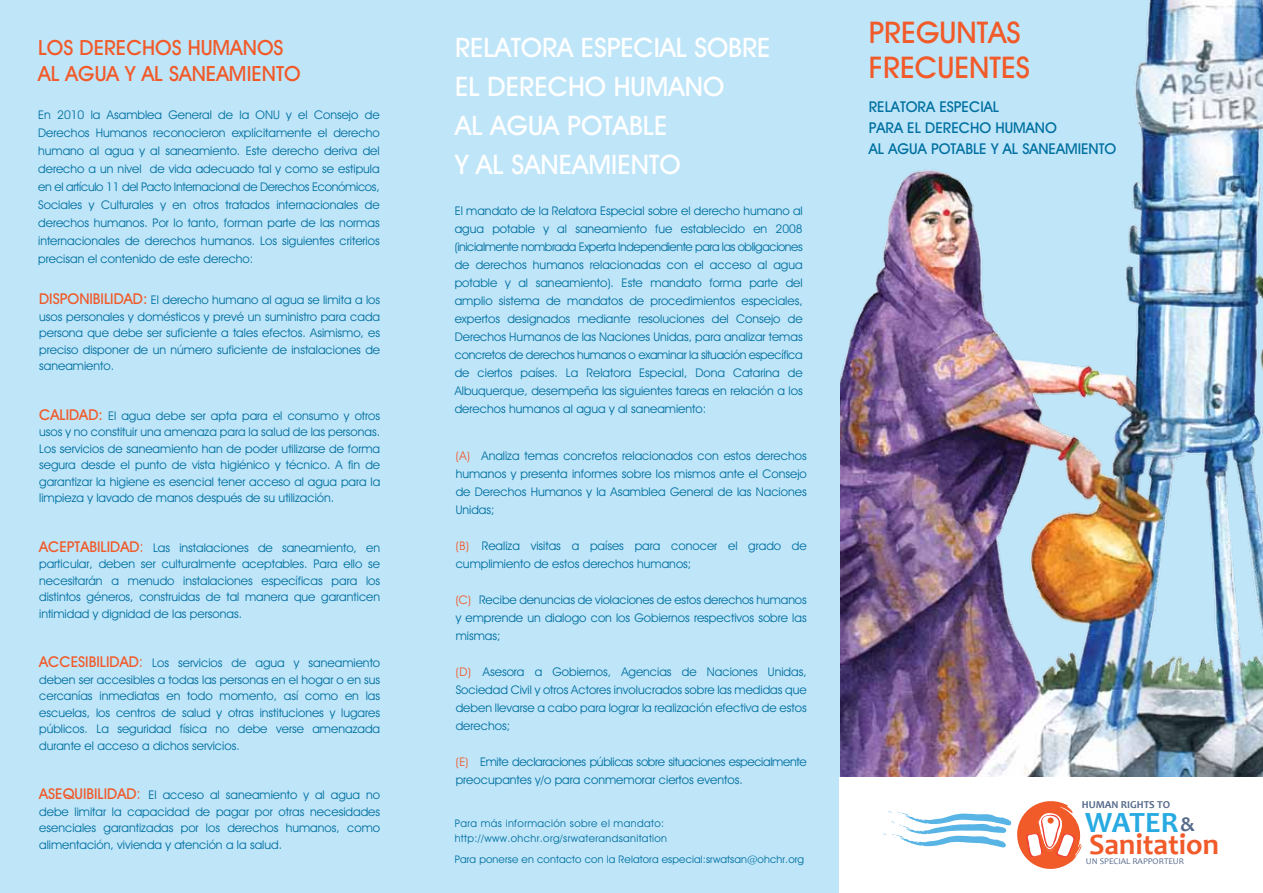
<style>
.page{position:relative;width:1263px;height:893px;background:#fff}
.page>*{position:absolute;margin:0;border:0;box-sizing:border-box;transform-origin:0 0}
.t1{font:30px/34.5px "Avant Garde Medium BT";color:#f15a29}
.t2{font:700 29.55px "Candara";color:#f15a29}
.t3{font:700 29.55px "Candara";letter-spacing:-.01em;color:#27aae1}
.t4{font:27px/39px "Avant Garde Medium BT";color:#fff}
.t5{font:21px/25.5px "Avant Garde Medium BT";color:#f15a29}
.t6{font:700 21px "Candara";color:#556a8b}
.t7{font:15px/21px "Avant Garde Medium BT";color:#0070a0}
.t8{font:12px/18px "Avant Garde Book BT";color:#0070a0;text-align:justify}
.t9{font:12px/18px "Avant Garde Book BT";letter-spacing:-.025em;color:#0070a0}
.t10{font:700 10.65px "Candara";color:#556a8b}
.t11{font:10.5px/15px "Avant Garde Book BT";letter-spacing:.035em;color:#0070a0}
.t12{font:10.5px "Avant Garde Book BT";letter-spacing:.01em;color:#0070a0}
.t13{font:8.7px "Candara";color:#556a8b}
.s1{font-family:"Avant Garde Medium BT";font-size:15px;color:#f15a29}
.s2{font-size:15px;color:#f15a29}
.s3{color:#f15a29}
</style>
<div class="page">
<div style="left:0;top:0;width:842px;height:893px;background:#bfe5f9"></div>
<img style="left:840px;top:0;width:423px;height:777px">
<div style="left:839px;top:777px;width:424px;height:116px;background:#fff"></div>
<svg style="left:883px;top:801px;width:198px;height:68px"></svg>
<h3 class="t5" style="left:38px;top:35px;width:264px">LOS DERECHOS HUMANOS<br>AL AGUA Y AL SANEAMIENTO</h3>
<p class="t8" style="left:38px;top:106px;width:343px">En 2010 la Asamblea General de la ONU y el Consejo de Derechos Humanos reconocieron explícitamente el derecho humano al agua y al saneamiento. Este derecho deriva del derecho a un nivel de vida adecuado tal y como se estipula en el artículo 11 del Pacto Internacional de Derechos Económicos, Sociales y Culturales y en otros tratados internacionales de derechos humanos. Por lo tanto, forman parte de las normas internacionales de derechos humanos. Los siguientes criterios precisan el contenido de este derecho:</p>
<p class="t8" style="left:39px;top:292px;width:342px;line-height:16.5px"><span class="s1">DISPONIBILIDAD:</span> El derecho humano al agua se limita a los usos personales y domésticos y prevé un suministro para cada persona que debe ser suficiente a tales efectos. Asimismo, es preciso disponer de un número suficiente de instalaciones de saneamiento.</p>
<p class="t8" style="left:39px;top:407px;width:343px;line-height:16.5px"><span class="s1">CALIDAD:</span> El agua debe ser apta para el consumo y otros usos y no constituir una amenaza para la salud de las personas.<br>Los servicios de saneamiento han de poder utilizarse de forma segura desde el punto de vista higiénico y técnico. A fin de garantizar la higiene es esencial tener acceso al agua para la limpieza y lavado de manos después de su utilización.</p>
<p class="t8" style="left:39px;top:539px;width:343px;line-height:16.5px"><span class="s1">ACEPTABILIDAD</span><span class="s2">:</span> Las instalaciones de saneamiento, en particular, deben ser culturalmente aceptables. Para ello se necesitarán a menudo instalaciones específicas para los distintos géneros, construidas de tal manera que garanticen intimidad y dignidad de las personas.</p>
<p class="t8" style="left:39px;top:655px;width:343px;line-height:16.5px"><span class="s1">ACCESIBILIDAD</span><span class="s2">:</span> Los servicios de agua y saneamiento deben ser accesibles a todas las personas en el hogar o en sus cercanías inmediatas en todo momento, así como en las escuelas, los centros de salud y otras instituciones y lugares públicos. La seguridad física no debe verse amenazada durante el acceso a dichos servicios.</p>
<p class="t8" style="left:39px;top:787px;width:342px;line-height:16.5px"><span class="s1">ASEQUIBILIDAD</span><span class="s2">:</span> El acceso al saneamiento y al agua no debe limitar la capacidad de pagar por otras necesidades esenciales garantizadas por los derechos humanos, como alimentación, vivienda y atención a la salud.</p>
<h3 class="t4" style="left:455px;top:28px;width:317px">RELATORA ESPECIAL SOBRE<br>EL DERECHO HUMANO<br>AL AGUA POTABLE<br>Y AL SANEAMIENTO</h3>
<p class="t8" style="left:455px;top:202px;width:350px">El mandato de la Relatora Especial sobre el derecho humano al agua potable y al saneamiento fue establecido en 2008 (inicialmente nombrada Experta Independiente para las obligaciones de derechos humanos relacionadas con el acceso al agua potable y al saneamiento). Este mandato forma parte del amplio sistema de mandatos de procedimientos especiales, expertos designados mediante resoluciones del Consejo de Derechos Humanos de las Naciones Unidas, para analizar temas concretos de derechos humanos o examinar la situación específica de ciertos países. La Relatora Especial, Dona Catarina de Albuquerque, desempeña las siguientes tareas en relación a los derechos humanos al agua y al saneamiento:</p>
<p class="t8" style="left:456px;top:447px;width:353px"><span class="s3">(A)</span> Analiza temas concretos relacionados con estos derechos humanos y presenta informes sobre los mismos ante el Consejo de Derechos Humanos y la Asamblea General de las Naciones Unidas;</p>
<p class="t8" style="left:456px;top:537px;width:353px"><span class="s3">(B)</span> Realiza visitas a países para conocer el grado de cumplimiento de estos derechos humanos;</p>
<p class="t8" style="left:456px;top:591px;width:352px"><span class="s3">(C)</span> Recibe denuncias de violaciones de estos derechos humanos y emprende un dialogo con los Gobiernos respectivos sobre las mismas;</p>
<p class="t8" style="left:456px;top:663px;width:353px"><span class="s3">(D)</span> Asesora a Gobiernos, Agencias de Naciones Unidas, Sociedad Civil y otros Actores involucrados sobre las medidas que deben llevarse a cabo para lograr la realización efectiva de estos derechos;</p>
<p class="t9" style="left:456px;top:753px;width:353px"><span class="s3">(E)</span> Emite declaraciones públicas sobre situaciones especialmente preocupantes y/o para conmemorar ciertos eventos.</p>
<p class="t11" style="left:455px;top:815px;width:214px">Para más información sobre el mandato: http://www.ohchr.org/srwaterandsanitation</p>
<p class="t12" style="left:455px;top:853px;width:351px">Para ponerse en contacto con la Relatora especial:srwatsan@ohchr.org</p>
<h1 class="t1" style="left:869px;top:15px;width:163px">PREGUNTAS<br>FRECUENTES</h1>
<p class="t7" style="left:869px;top:96px;width:249px">RELATORA ESPECIAL<br>PARA EL DERECHO HUMANO<br>AL AGUA POTABLE Y AL SANEAMIENTO</p>
<p class="t10" style="left:1082px;top:798px;width:90px">HUMAN RIGHTS TO</p>
<h2 class="t3" style="left:1085px;top:804px;width:95px">WATER</h2>
<h2 class="t2" style="left:1089px;top:826px;width:131px">Sanitation</h2>
<h3 class="t6" style="left:1181px;top:811px;width:16px">&amp;</h3>
<p class="t13" style="left:1086px;top:855px;width:100px">UN SPECIAL RAPPORTEUR</p>
</div>
